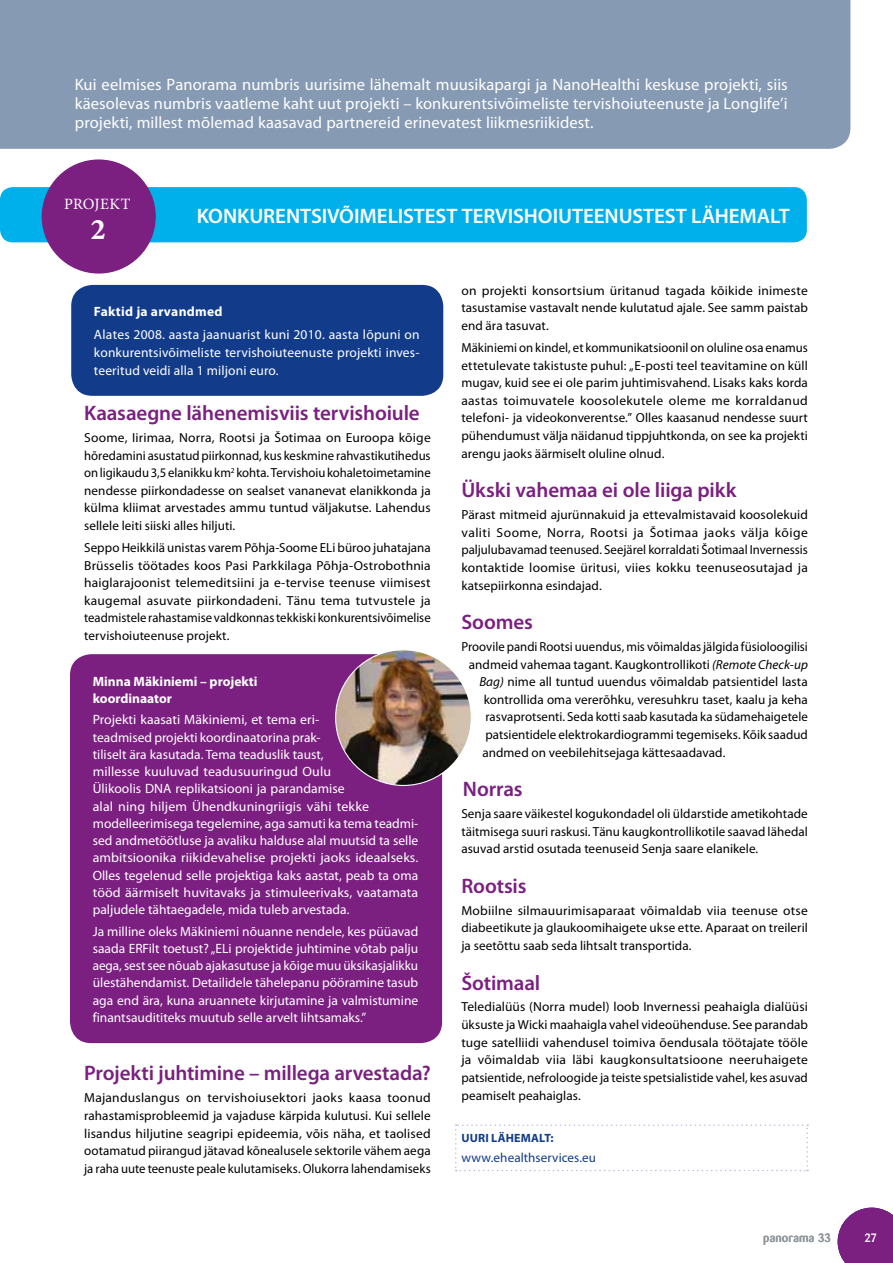
<style>
.page{position:relative;width:893px;height:1263px;background:#fff}
.page>*{position:absolute;margin:0;border:0;box-sizing:border-box;transform-origin:0 0}
.t1{font:30px "Minion Pro Bold Capt";color:#fff}
.t2{font:600 21px "Myriad Pro";letter-spacing:-.005em;color:#7b1f81}
.t3{font:600 21px "Myriad Pro";letter-spacing:-.005em;color:#fff}
.t4{font:16.5px/18.8px "Myriad Pro";letter-spacing:.005em;color:#fff;text-align:justify}
.t5{font:15.75px "Minion Pro";color:#fff}
.t6{font:13.5px/17.2px "Myriad Pro";color:#fff;text-align:justify}
.t7{font:700 13.5px/17.2px "Myriad Pro";color:#fff}
.t8{font:700 13.5px "Myriad Pro";letter-spacing:.02em;color:#fff}
.t9{font:13.2px/17.7px "Myriad Pro";letter-spacing:.005em;color:#000;text-align:justify}
.t10{font:13.2px "Myriad Pro";letter-spacing:.005em;color:#123c8a}
.t11{font:700 12px "Myriad Pro";letter-spacing:.015em;color:#123c8a}
.t12{font:500 12px "Barmeno";letter-spacing:.02em;color:#90989c}
.t13{font:500 12px "Barmeno";color:#fff}
.s1{font-style:italic}
</style>
<div class="page">
<div style="left:0;top:0;width:850px;height:149px;background:#869ab4"></div>
<svg style="left:838px;top:1208px;width:55px;height:55px;background:#87358d"></svg>
<div style="left:0;top:187px;width:807px;height:55px;background:#00b0eb;border-radius:13px"></div>
<div style="left:42px;top:159px;width:114px;height:115px;background:#7b1f81;border-radius:50%"></div>
<div style="left:71px;top:285px;width:372px;height:111px;background:#123c8a;border-radius:21px"></div>
<div style="left:70px;top:654px;width:372px;height:389px;background:#7b1f81;border-radius:21px"></div>
<svg style="left:455px;top:1124px;width:353px;height:47px"></svg>
<img style="left:336px;top:650px;width:135px;height:135px;border-radius:68px">
<p class="t4" style="left:75px;top:76px;width:714px">Kui eelmises Panorama numbris uurisime lähemalt muusikapargi ja NanoHealthi keskuse projekti, siis käesolevas numbris vaatleme kaht uut projekti – konkurentsivõimeliste tervishoiuteenuste ja Longlife’i projekti, millest mõlemad kaasavad partnereid erinevatest liikmesriikidest.</p>
<p class="t5" style="left:64px;top:194px;width:10px">PROJ</p>
<p class="t5" style="left:100px;top:194px;width:21px">EKT</p>
<h1 class="t1" style="left:91px;top:212px;width:17px">2</h1>
<h2 class="t3" style="left:197px;top:204px;width:594px">KONKURENTSIVÕIMELISTEST TERVISHOIUTEENUSTEST LÄHEMALT</h2>
<p class="t8" style="left:94px;top:304px;width:130px">Faktid ja arvandmed</p>
<p class="t6" style="left:94px;top:325px;width:327px;line-height:18px">Alates 2008. aasta jaanuarist kuni 2010. aasta lõpuni on konkurentsivõimeliste tervishoiuteenuste projekti inves&shy;teeritud veidi alla 1 miljoni euro.</p>
<h2 class="t2" style="left:84px;top:401px;width:337px">Kaasaegne lähenemisviis tervishoiule</h2>
<p class="t9" style="left:84px;top:429px;width:348px">Soome, Iirimaa, Norra, Rootsi ja Šotimaa on Euroopa kõige hõredamini asustatud piirkonnad, kus keskmine rahvastikutihedus on ligikaudu 3,5 elanikku km<sup>2</sup> kohta. Tervishoiu kohaletoimetamine nendesse piirkondadesse on sealset vananevat elanikkonda ja külma kliimat arvestades ammu tuntud väljakutse. Lahendus sellele leiti siiski alles hiljuti.</p>
<p class="t9" style="left:84px;top:539px;width:348px">Seppo Heikkilä unistas varem Põhja-Soome ELi büroo juhatajana Brüsselis töötades koos Pasi Parkkilaga Põhja-Ostrobothnia haiglarajoonist telemeditsiini ja e-tervise teenuse viimisest kaugemal asuvate piirkondadeni. Tänu tema tutvustele ja teadmistele rahastamise valdkonnas tekkiski konkurentsivõimelise tervishoiuteenuse projekt.</p>
<p class="t7" style="left:93px;top:672px;width:166px">Minna Mäkiniemi – projekti koordinaator</p>
<p class="t6" style="left:93px;top:711px;width:327px;text-align:left">Projekti kaasati Mäkiniemi, et tema eri-<br>teadmised projekti koordinaatorina prak-<br>tiliselt ära kasutada. Tema teaduslik taust,<br>millesse kuuluvad teadusuuringud Oulu<br>Ülikoolis DNA replikatsiooni ja parandamise<br>alal ning hiljem Ühendkuningriigis vähi tekke modelleerimisega tegelemine, aga samuti ka tema teadmi&shy;sed andmetöötluse ja avaliku halduse alal muutsid ta selle ambitsioonika riikidevahelise projekti jaoks ideaalseks.<br>Olles tegelenud selle projektiga kaks aastat, peab ta oma tööd äärmiselt huvitavaks ja stimuleerivaks, vaatamata paljudele tähtaegadele, mida tuleb arvestada.</p>
<p class="t6" style="left:93px;top:923px;width:327px">Ja milline oleks Mäkiniemi nõuanne nendele, kes püüavad saada ERFilt toetust? „ELi projektide juhtimine võtab palju aega, sest see nõuab ajakasutuse ja kõige muu üksikasjalikku ülestähendamist. Detailidele tähelepanu pööramine tasub aga end ära, kuna aruannete kirjutamine ja valmistumine finantsaudititeks muutub selle arvelt lihtsamaks.”</p>
<h2 class="t2" style="left:84px;top:1062px;width:348px">Projekti juhtimine – millega arvestada?</h2>
<p class="t9" style="left:84px;top:1089px;width:348px">Majanduslangus on tervishoiusektori jaoks kaasa toonud rahastamisprobleemid ja vajaduse kärpida kulutusi. Kui sellele lisandus hiljutine seagripi epideemia, võis näha, et taolised ootamatud piirangud jätavad kõnealusele sektorile vähem aega ja raha uute teenuste peale kulutamiseks. Olukorra lahendamiseks</p>
<p class="t9" style="left:461px;top:282px;width:348px">on projekti konsortsium üritanud tagada kõikide inimeste tasustamise vastavalt nende kulutatud ajale. See samm paistab end ära tasuvat.</p>
<p class="t9" style="left:461px;top:339px;width:348px">Mäkiniemi on kindel, et kommunikatsioonil on oluline osa enamus ettetulevate takistuste puhul: „E-posti teel teavitamine on küll mugav, kuid see ei ole parim juhtimisvahend. Lisaks kaks korda aastas toimuvatele koosolekutele oleme me korraldanud telefoni- ja videokonverentse.” Olles kaasanud nendesse suurt pühendumust välja näidanud tippjuhtkonda, on see ka projekti arengu jaoks äärmiselt oluline olnud.</p>
<h2 class="t2" style="left:461px;top:478px;width:276px">Ükski vahemaa ei ole liiga pikk</h2>
<p class="t9" style="left:461px;top:506px;width:348px">Pärast mitmeid ajurünnakuid ja ettevalmistavaid koosolekuid valiti Soome, Norra, Rootsi ja Šotimaa jaoks välja kõige paljulubavamad teenused. Seejärel korraldati Šotimaal Invernessis kontaktide loomise üritusi, viies kokku teenuseosutajad ja katsepiirkonna esindajad.</p>
<h2 class="t2" style="left:461px;top:610px;width:73px">Soomes</h2>
<p class="t9" style="left:461px;top:638px;width:348px">Proovile pandi Rootsi uuendus, mis võimaldas jälgida füsioloogilisi</p>
<p class="t9" style="left:469px;top:655px;width:341px">andmeid vahemaa tagant. Kaugkontrollikoti <span class="s1">(Remote Check-up</span></p>
<p class="t9" style="left:479px;top:673px;width:330px"><span class="s1">Bag)</span> nime all tuntud uuendus võimaldab patsientidel lasta</p>
<p class="t9" style="left:484px;top:691px;width:325px">kontrollida oma vererõhku, veresuhkru taset, kaalu ja keha</p>
<p class="t9" style="left:485px;top:708px;width:324px">rasvaprotsenti. Seda kotti saab kasutada ka südamehaigetele</p>
<p class="t9" style="left:485px;top:726px;width:324px">patsientidele elektrokardiogrammi tegemiseks. Kõik saadud</p>
<p class="t9" style="left:482px;top:744px;width:245px">andmed on veebilehitsejaga kättesaadavad.</p>
<h2 class="t2" style="left:463px;top:777px;width:61px">Norras</h2>
<p class="t9" style="left:461px;top:805px;width:348px">Senja saare väikestel kogukondadel oli üldarstide ametikohtade täitmisega suuri raskusi. Tänu kaugkontrollikotile saavad lähedal asuvad arstid osutada teenuseid Senja saare elanikele.</p>
<h2 class="t2" style="left:461px;top:874px;width:67px">Rootsis</h2>
<p class="t9" style="left:461px;top:902px;width:348px">Mobiilne silmauurimisaparaat võimaldab viia teenuse otse diabeetikute ja glaukoomihaigete ukse ette. Aparaat on treileril ja seetõttu saab seda lihtsalt transportida.</p>
<h2 class="t2" style="left:461px;top:971px;width:80px">Šotimaal</h2>
<p class="t9" style="left:461px;top:998px;width:348px">Teledialüüs (Norra mudel) loob Invernessi peahaigla dialüüsi üksuste ja Wicki maahaigla vahel videoühenduse. See parandab tuge satelliidi vahendusel toimiva õendusala töötajate tööle ja võimaldab viia läbi kaugkonsultatsioone neeruhaigete patsientide, nefroloogide ja teiste spetsialistide vahel, kes asuvad peamiselt peahaiglas.</p>
<p class="t11" style="left:461px;top:1131px;width:16px">Uuri</p>
<p class="t11" style="left:491px;top:1131px;width:32px">lähemalt</p>
<p class="t11" style="left:550px;top:1131px;width:5px">:</p>
<p class="t10" style="left:461px;top:1150px;width:136px">www.ehealthservices.eu</p>
<p class="t12" style="left:763px;top:1230px;width:69px">panorama 33</p>
<p class="t13" style="left:865px;top:1231px;width:14px">27</p>
</div>
